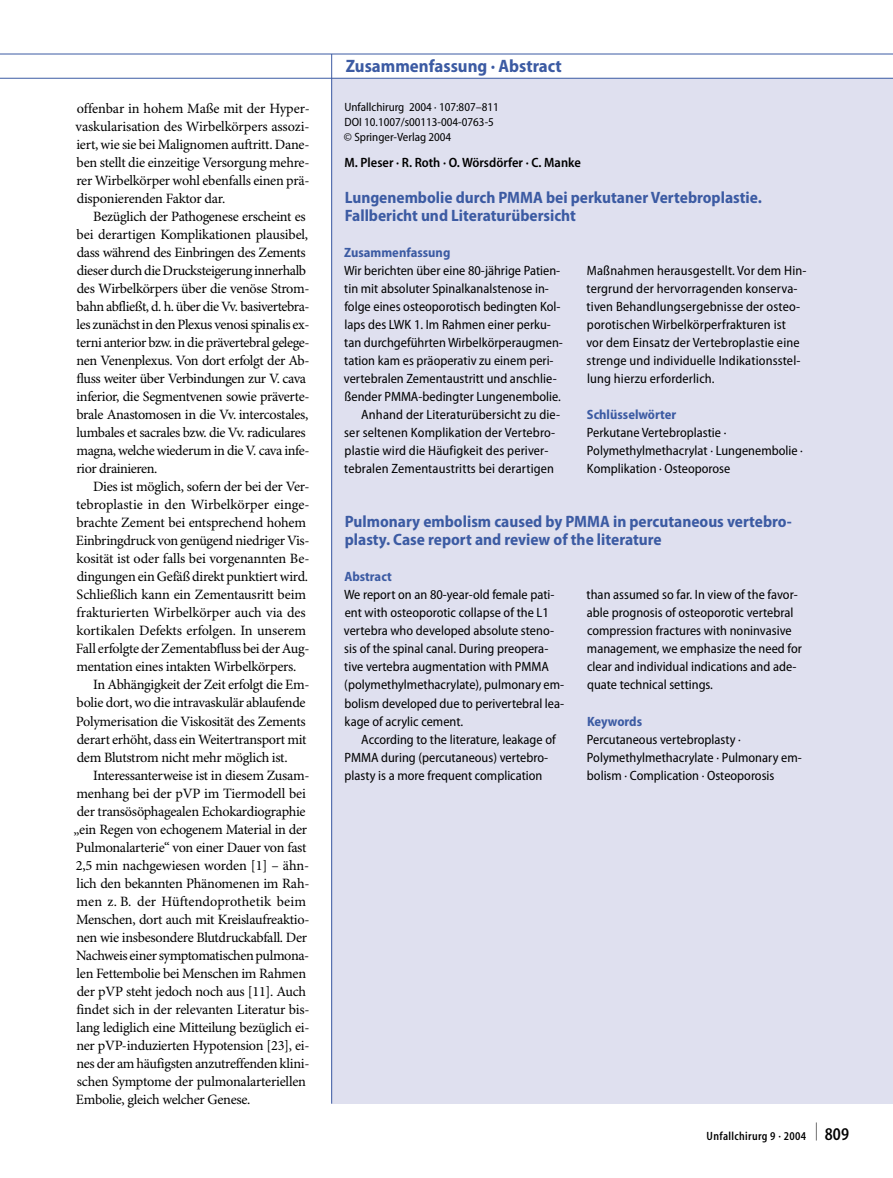
<style>
.page{position:relative;width:893px;height:1178px;background:#fff}
.page>*{position:absolute;margin:0;border:0;box-sizing:border-box;transform-origin:0 0}
.t1{font:700 semi-condensed 18px "Myriad Pro";color:#3c5ba3}
.t2{font:700 semi-condensed 16.5px/18px "Myriad Pro";color:#3c5ba3}
.t3{font:14.25px/18px "Minion Pro";letter-spacing:-.02em;color:#000;text-align:justify}
.t4{font:14.25px "Minion Pro";color:#000}
.t5{font:14.25px "Minion Pro";letter-spacing:.005em;color:#000}
.t6{font:semi-condensed 13.5px/18px "Myriad Pro";color:#000}
.t7{font:700 semi-condensed 13.5px "Myriad Pro";color:#3c5ba3}
.t8{font:600 semi-condensed 13.5px "Myriad Pro";color:#000}
.t9{font:semi-condensed 12px/15px "Myriad Pro";color:#000}
.t10{font:600 condensed 12px "S Myriad";letter-spacing:.03em;color:#000}
.s1{font-size:18px}
</style>
<div class="page">
<div style="left:332px;top:78px;width:561px;height:1025px;background:#dfe0ef"></div>
<hr style="left:331px;top:54px;width:1px;height:1049px;background:#3c5ba3">
<hr style="left:0;top:54px;width:893px;height:1px;background:#3c5ba3">
<hr style="left:0;top:78px;width:893px;height:1px;background:#3c5ba3">
<p class="t3" style="left:76px;top:100px;width:236px">offenbar in hohem Maße mit der Hyper&shy;vaskularisation des Wirbelkörpers assozi&shy;iert, wie sie bei Malignomen auftritt. Dane&shy;ben stellt die einzeitige Versorgung mehre&shy;rer Wirbelkörper wohl ebenfalls einen prä&shy;disponierenden Faktor dar.</p>
<p class="t3" style="left:76px;top:208px;width:235px;text-align:left;text-indent:17px">Bezüglich der Pathogenese erscheint es bei derartigen Komplikationen plausibel, dass während des Einbringen des Zements dieser durch die Drucksteigerung innerhalb des Wirbelkörpers über die venöse Strom&shy;bahn abfließt, d. h. über die Vv. basivertebra&shy;les zunächst in den Plexus venosi spinalis ex&shy;terni anterior bzw. in die prävertebral gelege&shy;nen Venenplexus. Von dort erfolgt der Ab&shy;fluss weiter über Verbindungen zur V. cava inferior, die Segmentvenen sowie präverte&shy;brale Anastomosen in die Vv. intercostales, lumbales et sacrales bzw. die Vv. radiculares magna, welche wiederum in die V. cava infe&shy;rior drainieren.</p>
<p class="t3" style="left:93px;top:478px;width:218px">Dies ist möglich, sofern der bei der Ver-</p>
<p class="t4" style="left:76px;top:496px;width:235px">tebroplastie in den Wirbelkörper einge-</p>
<p class="t3" style="left:77px;top:514px;width:231px">brachte Zement bei entsprechend hohem</p>
<p class="t3" style="left:76px;top:532px;width:235px">Einbringdruck von genügend niedriger Vis-</p>
<p class="t3" style="left:77px;top:550px;width:234px">kosität ist oder falls bei vorgenannten Be-</p>
<p class="t3" style="left:77px;top:568px;width:233px">dingungen ein Gefäß direkt punktiert wird.</p>
<p class="t3" style="left:77px;top:586px;width:231px">Schließlich kann ein Zementausritt beim</p>
<p class="t3" style="left:76px;top:604px;width:231px">frakturierten Wirbelkörper auch via des</p>
<p class="t3" style="left:77px;top:622px;width:231px">kortikalen Defekts erfolgen. In unserem</p>
<p class="t3" style="left:76px;top:640px;width:235px">Fall erfolgte der Zementabfluss bei der Aug-</p>
<p class="t3" style="left:76px;top:658px;width:221px">mentation eines intakten Wirbelkörpers.</p>
<p class="t3" style="left:93px;top:676px;width:218px">In Abhängigkeit der Zeit erfolgt die Em-</p>
<p class="t3" style="left:77px;top:694px;width:231px">bolie dort, wo die intravaskulär ablaufende</p>
<p class="t3" style="left:76px;top:712px;width:231px">Polymerisation die Viskosität des Zements</p>
<p class="t3" style="left:77px;top:730px;width:231px">derart erhöht, dass ein Weitertransport mit</p>
<p class="t3" style="left:77px;top:748px;width:212px">dem Blutstrom nicht mehr möglich ist.</p>
<p class="t3" style="left:93px;top:766px;width:218px">Interessanterweise ist in diesem Zusam-</p>
<p class="t3" style="left:76px;top:784px;width:231px">menhang bei der pVP im Tiermodell bei</p>
<p class="t3" style="left:77px;top:802px;width:230px">der transösöphagealen Echokardiographie</p>
<p class="t3" style="left:74px;top:820px;width:235px">„ein Regen von echogenem Material in der</p>
<p class="t3" style="left:76px;top:838px;width:232px">Pulmonalarterie“ von einer Dauer von fast</p>
<p class="t3" style="left:76px;top:856px;width:235px">2,5 min nachgewiesen worden [1] – ähn-</p>
<p class="t3" style="left:77px;top:874px;width:234px">lich den bekannten Phänomenen im Rah-</p>
<p class="t5" style="left:76px;top:892px;width:231px">men z. B. der Hüftendoprothetik beim</p>
<p class="t3" style="left:76px;top:910px;width:235px">Menschen, dort auch mit Kreislaufreaktio-</p>
<p class="t3" style="left:76px;top:928px;width:232px">nen wie insbesondere Blutdruckabfall. Der</p>
<p class="t3" style="left:76px;top:946px;width:235px">Nachweis einer symptomatischen pulmona-</p>
<p class="t3" style="left:77px;top:964px;width:231px">len Fettembolie bei Menschen im Rahmen</p>
<p class="t3" style="left:77px;top:982px;width:231px">der pVP steht jedoch noch aus [11]. Auch</p>
<p class="t3" style="left:76px;top:1000px;width:235px">findet sich in der relevanten Literatur bis-</p>
<p class="t3" style="left:77px;top:1018px;width:234px">lang lediglich eine Mitteilung bezüglich ei-</p>
<p class="t3" style="left:76px;top:1036px;width:235px">ner pVP-induzierten Hypotension [23], ei-</p>
<p class="t3" style="left:76px;top:1054px;width:234px">nes der am häufigsten anzutreffenden klini-</p>
<p class="t3" style="left:77px;top:1072px;width:231px">schen Symptome der pulmonalarteriellen</p>
<p class="t3" style="left:76px;top:1090px;width:176px">Embolie, gleich welcher Genese.</p>
<p class="t1" style="left:346px;top:56px;width:218px">Zusammenfassung · Abstract</p>
<p class="t9" style="left:344px;top:100px;width:156px">Unfallchirurg 2004 · 107:807–811<br>DOI 10.1007/s00113-004-0763-5 © Springer-Verlag 2004</p>
<p class="t8" style="left:345px;top:155px;width:238px">M. Pleser · R. Roth · O. Wörsdörfer · C. Manke</p>
<p class="t2" style="left:345px;top:189px;width:419px">Lungenembolie durch PMMA bei perkutaner Vertebroplastie.<br>Fallbericht und Literaturübersicht</p>
<p class="t7" style="left:344px;top:245px;width:108px">Zusammenfassung</p>
<p class="t6" style="left:344px;top:262px;width:218px">Wir berichten über eine 80-jährige Patien-</p>
<p class="t6" style="left:344px;top:280px;width:206px">tin mit absoluter Spinalkanalstenose in-</p>
<p class="t6" style="left:344px;top:298px;width:218px">folge eines osteoporotisch bedingten Kol-</p>
<p class="t6" style="left:345px;top:316px;width:208px">laps des LWK 1. Im Rahmen einer perku-</p>
<p class="t6" style="left:344px;top:334px;width:220px">tan durchgeführten Wirbelkörperaugmen-</p>
<p class="t6" style="left:344px;top:352px;width:211px">tation kam es präoperativ zu einem peri-</p>
<p class="t6" style="left:344px;top:370px;width:214px">vertebralen Zementaustritt und anschlie-</p>
<p class="t6" style="left:345px;top:388px;width:218px">ßender PMMA-bedingter Lungenembolie.</p>
<p class="t6" style="left:361px;top:406px;width:201px">Anhand der Literaturübersicht zu die-</p>
<p class="t6" style="left:344px;top:424px;width:212px">ser seltenen Komplikation der Vertebro-</p>
<p class="t6" style="left:345px;top:442px;width:205px">plastie wird die Häufigkeit des periver-</p>
<p class="t6" style="left:344px;top:460px;width:211px">tebralen Zementaustritts bei derartigen</p>
<p class="t6" style="left:586px;top:262px;width:222px">Maßnahmen herausgestellt. Vor dem Hin&shy;tergrund der hervorragenden konserva&shy;tiven Behandlungsergebnisse der osteo&shy;porotischen Wirbelkörperfrakturen ist<br>vor dem Einsatz der Vertebroplastie eine strenge und individuelle Indikationsstel&shy;lung hierzu erforderlich.</p>
<p class="t7" style="left:587px;top:407px;width:91px">Schlüsselwörter</p>
<p class="t6" style="left:587px;top:424px;width:218px">Perkutane Vertebroplastie ·<br>Polymethylmethacrylat · Lungenembolie ·<br>Komplikation · Osteoporose</p>
<p class="t2" style="left:345px;top:513px;width:449px">Pulmonary embolism caused by PMMA in percutaneous vertebro&shy;plasty. Case report and review of the literature</p>
<p class="t7" style="left:344px;top:569px;width:49px">Abstract</p>
<p class="t6" style="left:344px;top:586px;width:222px">We report on an 80-year-old female pati&shy;ent with osteoporotic collapse of the L1 vertebra who developed absolute steno&shy;sis of the spinal canal. During preopera&shy;tive vertebra augmentation with PMMA (polymethylmethacrylate), pulmonary em&shy;bolism developed due to perivertebral lea&shy;kage of acrylic cement.</p>
<p class="t6" style="left:345px;top:730px;width:213px;text-indent:17px">According to the literature, leakage of<br>PMMA during (percutaneous) vertebro&shy;plasty is a more frequent complication</p>
<p class="t6" style="left:587px;top:586px;width:217px">than assumed so far. In view of the favor&shy;able prognosis of osteoporotic vertebral compression fractures with noninvasive management, we emphasize the need for clear and individual indications and ade&shy;quate technical settings.</p>
<p class="t7" style="left:587px;top:713px;width:57px">Keywords</p>
<p class="t6" style="left:587px;top:730px;width:216px">Percutaneous vertebroplasty ·<br>Polymethylmethacrylate · Pulmonary em&shy;bolism · Complication · Osteoporosis</p>
<p class="t10" style="left:706px;top:1129px;width:144px">Unfallchirurg 9 · 2004 <sup>|</sup> <span class="s1">809</span></p>
</div>
